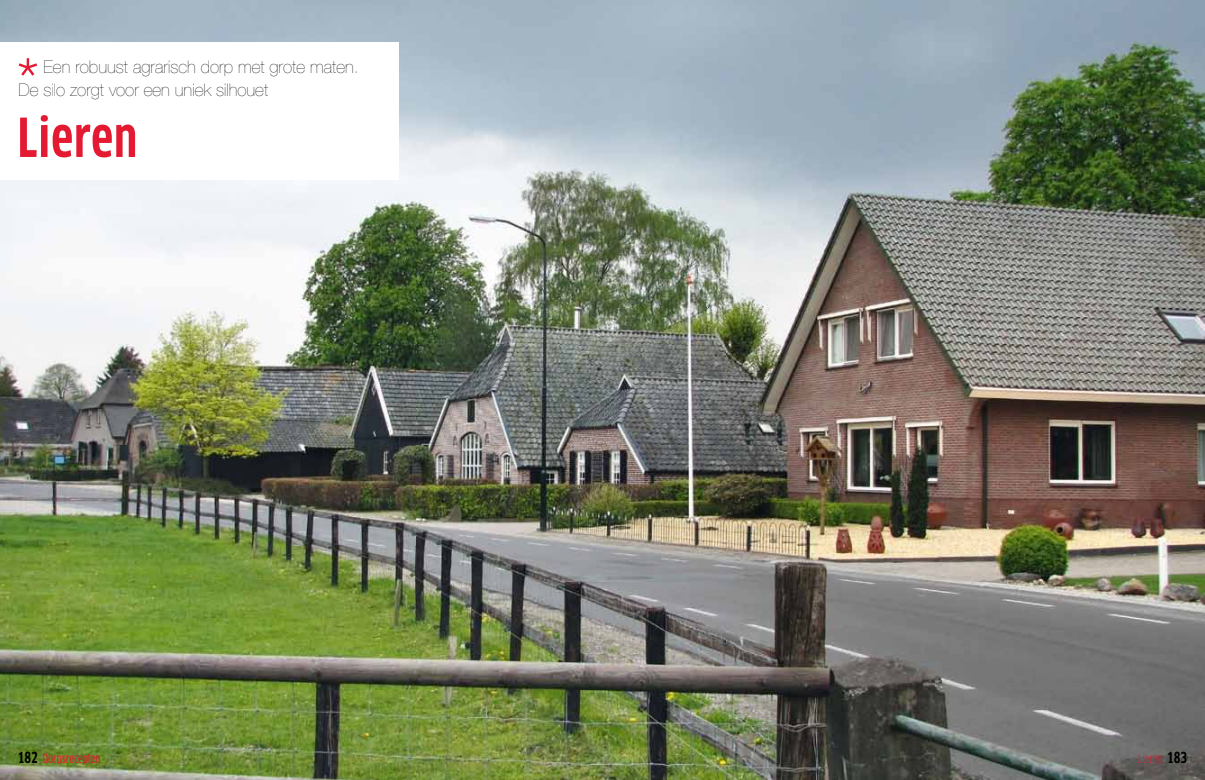
<style>
.page{position:relative;width:1205px;height:780px;background:#fff}
.page>*{position:absolute;margin:0;border:0;box-sizing:border-box;transform-origin:0 0}
.t1{font:700 52.5px "Clan Cond";letter-spacing:.02em;color:#e31a32}
.t2{font:200 17.5px/22.5px "Helvetica Neue";color:#000}
.t3{font:12.5px "Clan Cond News";color:#e31a32}
.t4{font:12.5px "Clan Cond";color:#e31a32}
.s1{font-family:"Clan Cond";font-weight:700;font-size:15px;color:#000}
.s2{font-weight:700;font-size:15px;color:#000}
</style>
<div class="page">
<img style="left:0;top:0;width:1205px;height:780px">
<div style="left:0;top:42px;width:399px;height:138px;background:#fff"></div>
<svg style="left:19px;top:58px;width:18px;height:18px"></svg>
<p class="t2" style="left:19px;top:56px;width:342px;text-indent:25px">Een robuust agrarisch dorp met grote maten.<br>De silo zorgt voor een uniek silhouet</p>
<h1 class="t1" style="left:18px;top:105px;width:121px">Lieren</h1>
<p class="t3" style="left:18px;top:751px;width:84px"><span class="s1">182</span> Dorpsrecepten</p>
<p class="t4" style="left:1138px;top:751px;width:51px">Lieren <span class="s2">183</span></p>
</div>
